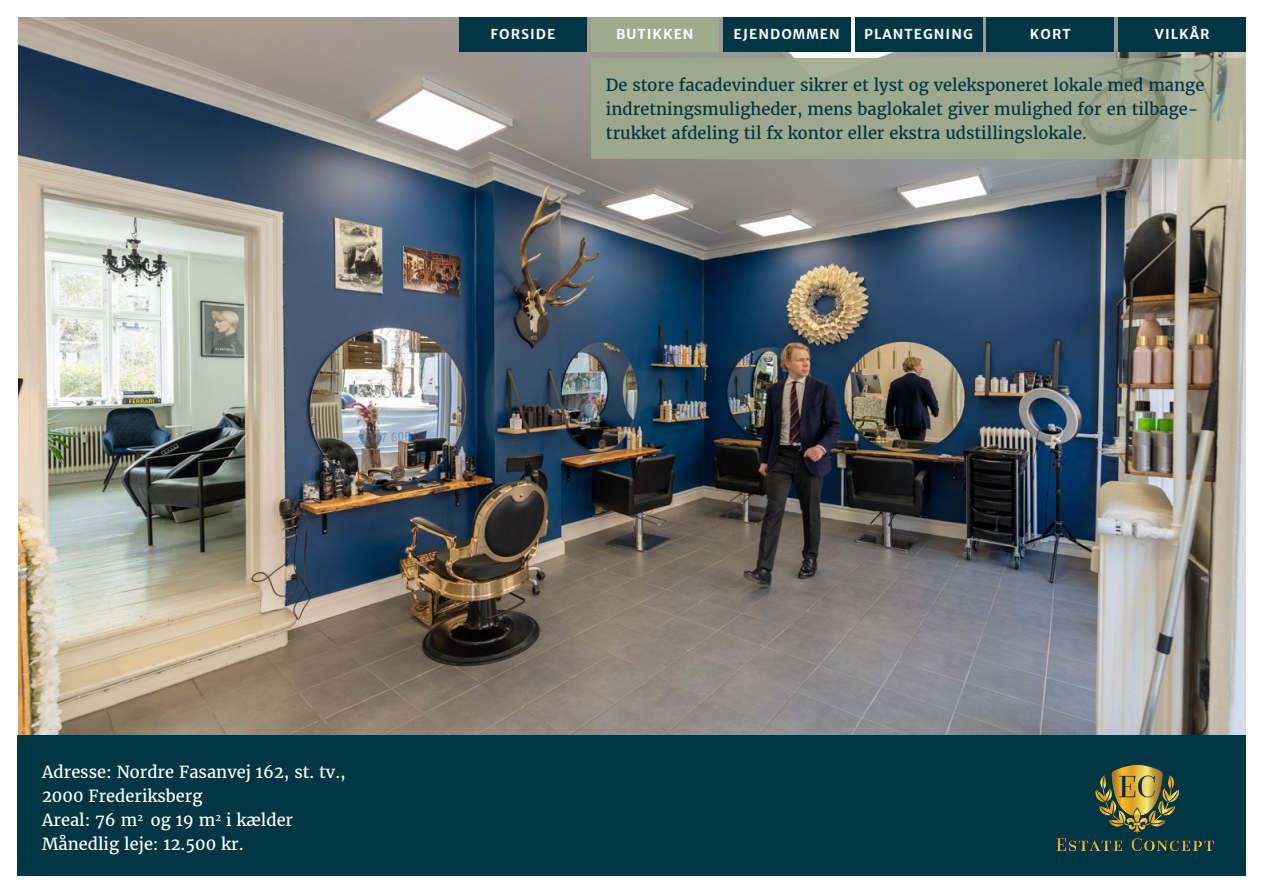
<style>
.page{position:relative;width:1263px;height:893px;background:#fff}
.page>*{position:absolute;margin:0;border:0;box-sizing:border-box;transform-origin:0 0}
.t1{font:16.5px/24px "Merriweather";color:#003543}
.t2{font:16.5px/24px "Merriweather";color:#fff}
.t3{font:700 13.5px "Merriweather Sans";letter-spacing:.075em;color:#fff}
</style>
<div class="page">
<img style="left:18px;top:17px;width:1228px;height:719px">
<div style="left:591px;top:58px;width:655px;height:101px;background:#9eab8c"></div>
<div style="left:17px;top:736px;width:1229px;height:140px;background:#003543"></div>
<img style="left:1056px;top:764px;width:158px;height:87px">
<div style="left:1118px;top:17px;width:128px;height:34px;background:#003543"></div>
<div style="left:986px;top:17px;width:128px;height:34px;background:#003543"></div>
<div style="left:855px;top:17px;width:127px;height:34px;background:#003543"></div>
<div style="left:591px;top:17px;width:128px;height:34px;background:#9eab8c"></div>
<div style="left:459px;top:17px;width:128px;height:34px;background:#003543"></div>
<div style="left:723px;top:17px;width:127px;height:34px;background:#003543"></div>
<p class="t3" style="left:491px;top:26px;width:66px">FORSIDE</p>
<p class="t3" style="left:616px;top:26px;width:79px">BUTIKKEN</p>
<p class="t3" style="left:734px;top:26px;width:108px">EJENDOMMEN</p>
<p class="t3" style="left:864px;top:26px;width:110px">PLANTEGNING</p>
<p class="t3" style="left:1030px;top:26px;width:42px">KORT</p>
<p class="t3" style="left:1155px;top:26px;width:56px">VILKÅR</p>
<p class="t1" style="left:606px;top:73px;width:600px">De store facadevinduer sikrer et lyst og veleksponeret lokale med mange indretningsmuligheder, mens baglokalet giver mulighed for en tilbage&shy;trukket afdeling til fx kontor eller ekstra udstillingslokale.</p>
<p class="t2" style="left:42px;top:761px;width:305px">Adresse: Nordre Fasanvej 162, st. tv.,<br>2000 Frederiksberg<br>Areal: 76 m<sup>2</sup> og 19 m<sup>2</sup> i kælder<br>Månedlig leje: 12.500 kr.</p>
</div>
